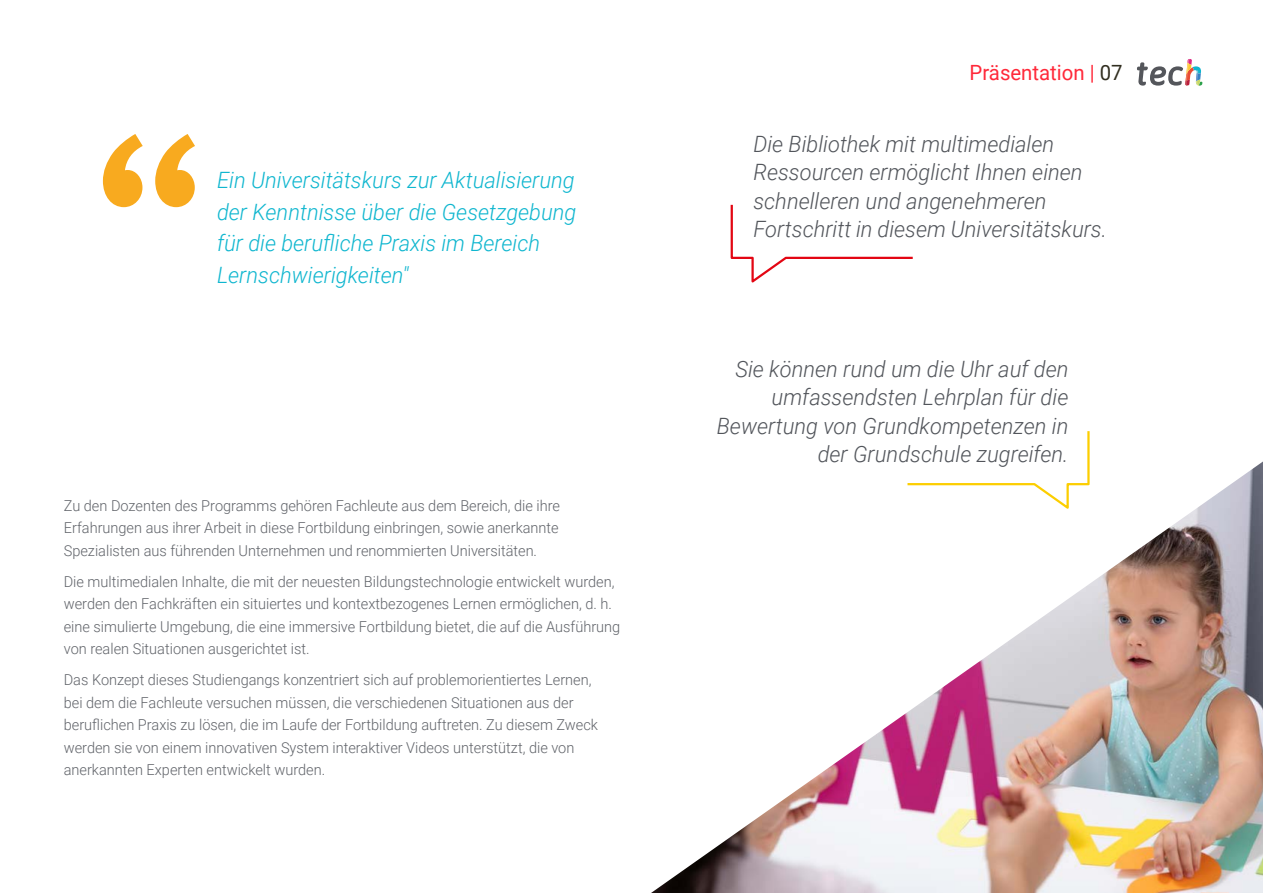
<style>
.page{position:relative;width:1263px;height:893px;background:#fff}
.page>*{position:absolute;margin:0;border:0;box-sizing:border-box;transform-origin:0 0}
.t1{font:italic 300 22.5px/28.5px "Roboto";color:#52555b}
.t2{font:italic 300 22.5px/31.5px "Roboto";color:#0fb6cf}
.t3{font:21px "Roboto";color:#ff293a}
.t4{font:300 15px/22.5px "Roboto";color:#61646a}
.s1{color:#312e20}
</style>
<div class="page">
<svg style="left:103px;top:134px;width:92px;height:73px"></svg>
<img style="left:651px;top:461px;width:612px;height:432px">
<svg style="left:730px;top:204px;width:183px;height:79px"></svg>
<svg style="left:1137px;top:59px;width:65px;height:27px"></svg>
<svg style="left:905px;top:431px;width:186px;height:81px"></svg>
<h1 class="t2" style="left:217px;top:163px;width:361px">Ein Universitätskurs zur Aktualisierung der Kenntnisse über die Gesetzgebung für die berufliche Praxis im Bereich Lernschwierigkeiten"</h1>
<p class="t4" style="left:64px;top:493px;width:498px;text-align:justify">Zu den Dozenten des Programms gehören Fachleute aus dem Bereich, die ihre Erfahrungen aus ihrer Arbeit in diese Fortbildung einbringen, sowie anerkannte Spezialisten aus führenden Unternehmen und renommierten Universitäten.</p>
<p class="t4" style="left:64px;top:569px;width:558px">Die multimedialen Inhalte, die mit der neuesten Bildungstechnologie entwickelt wurden, werden den Fachkräften ein situiertes und kontextbezogenes Lernen ermöglichen, d. h. eine simulierte Umgebung, die eine immersive Fortbildung bietet, die auf die Ausführung von realen Situationen ausgerichtet ist.</p>
<p class="t4" style="left:64px;top:668px;width:536px">Das Konzept dieses Studiengangs konzentriert sich auf problemorientiertes Lernen, bei dem die Fachleute versuchen müssen, die verschiedenen Situationen aus der beruflichen Praxis zu lösen, die im Laufe der Fortbildung auftreten. Zu diesem Zweck werden sie von einem innovativen System interaktiver Videos unterstützt, die von anerkannten Experten entwickelt wurden.</p>
<h2 class="t3" style="left:969px;top:57px;width:155px">Präsentation | <span class="s1">07</span></h2>
<h1 class="t1" style="left:753px;top:128px;width:355px">Die Bibliothek mit multimedialen Ressourcen ermöglicht Ihnen einen schnelleren und angenehmeren Fortschritt in diesem Universitätskurs.</h1>
<h1 class="t1" style="left:717px;top:354px;width:353px;text-align:right">Sie können rund um die Uhr auf den umfassendsten Lehrplan für die<br>Bewertung von Grundkompetenzen in der Grundschule zugreifen.</h1>
</div>
